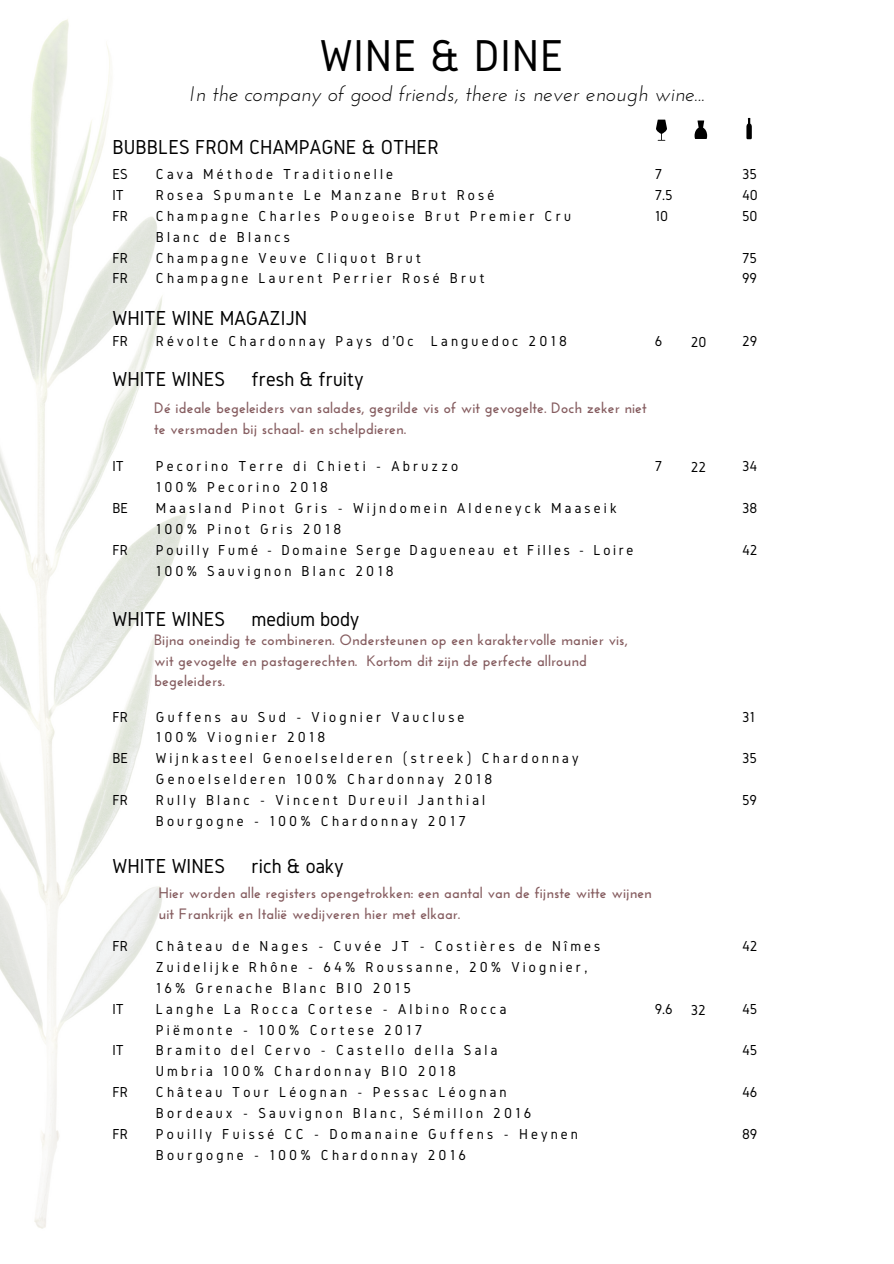
<style>
.page{position:relative;width:894px;height:1264px;background:#fff}
.page>*{position:absolute;margin:0;border:0;box-sizing:border-box;transform-origin:0 0}
.t1{font:46.35px "Gidole";letter-spacing:.02em;color:#000}
.t2{font:21px "Gidole";color:#000}
.t3{font:italic 21px "Josefin Sans";color:#000}
.t4{font:15px/20.9px "Gidole";letter-spacing:.21em;color:#000}
.t5{font:700 15px/20.9px "Josefin Sans";letter-spacing:.01em;color:#855c5f}
</style>
<div class="page">
<svg style="left:656px;top:120px;width:10px;height:21px"></svg>
<svg style="left:746px;top:118px;width:5px;height:21px"></svg>
<svg style="left:694px;top:120px;width:13px;height:19px"></svg>
<img style="left:0;top:19px;width:187px;height:1210px">
<h1 class="t1" style="left:319px;top:31px;width:245px">WINE &amp; DINE</h1>
<h2 class="t3" style="left:190px;top:85px;width:516px">In the company of good friends, there is never enough wine...</h2>
<h2 class="t2" style="left:112px;top:135px;width:327px">BUBBLES FROM CHAMPAGNE &amp; OTHER</h2>
<p class="t4" style="left:112px;top:163px;width:17px">ES<br>IT<br>FR</p>
<p class="t4" style="left:112px;top:247px;width:17px">FR<br>FR</p>
<p class="t4" style="left:156px;top:163px;width:416px">Cava Méthode Traditionelle<br>Rosea Spumante Le Manzane Brut Rosé<br>Champagne Charles Pougeoise Brut Premier Cru<br>Blanc de Blancs<br>Champagne Veuve Cliquot Brut<br>Champagne Laurent Perrier Rosé Brut</p>
<p class="t4" style="left:654px;top:163px;width:19px">7<br>7.5<br>10</p>
<h2 class="t2" style="left:112px;top:307px;width:196px">WHITE WINE MAGAZIJN</h2>
<p class="t4" style="left:112px;top:330px;width:17px">FR</p>
<p class="t4" style="left:156px;top:330px;width:412px">Révolte Chardonnay Pays d’Oc Languedoc 2018</p>
<p class="t4" style="left:654px;top:330px;width:9px">6</p>
<h2 class="t2" style="left:112px;top:367px;width:114px">WHITE WINES</h2>
<h2 class="t2" style="left:251px;top:367px;width:113px">fresh &amp; fruity</h2>
<p class="t5" style="left:154px;top:399px;width:494px">Dé ideale begeleiders van salades, gegrilde vis of wit gevogelte. Doch zeker niet te versmaden bij schaal- en schelpdieren.</p>
<p class="t4" style="left:112px;top:455px;width:13px">IT</p>
<p class="t4" style="left:112px;top:497px;width:17px">BE</p>
<p class="t4" style="left:112px;top:539px;width:17px">FR</p>
<p class="t4" style="left:156px;top:455px;width:479px">Pecorino Terre di Chieti - Abruzzo<br>100% Pecorino 2018<br>Maasland Pinot Gris - Wijndomein Aldeneyck Maaseik 100% Pinot Gris 2018<br>Pouilly Fumé - Domaine Serge Dagueneau et Filles - Loire 100% Sauvignon Blanc 2018</p>
<p class="t4" style="left:654px;top:455px;width:9px">7</p>
<h2 class="t2" style="left:112px;top:607px;width:114px">WHITE WINES</h2>
<h2 class="t2" style="left:251px;top:607px;width:109px">medium body</h2>
<p class="t4" style="left:112px;top:706px;width:17px">FR</p>
<p class="t4" style="left:112px;top:747px;width:17px">BE</p>
<p class="t4" style="left:112px;top:789px;width:17px">FR</p>
<p class="t5" style="left:154px;top:630px;width:475px">Bijna oneindig te combineren. Ondersteunen op een karaktervolle manier vis, wit gevogelte en pastagerechten. Kortom dit zijn de perfecte allround begeleiders.</p>
<p class="t4" style="left:156px;top:706px;width:424px">Guffens au Sud - Viognier Vaucluse<br>100% Viognier 2018<br>Wijnkasteel Genoelselderen (streek) Chardonnay Genoelselderen 100% Chardonnay 2018<br>Rully Blanc - Vincent Dureuil Janthial<br>Bourgogne - 100% Chardonnay 2017</p>
<h2 class="t2" style="left:112px;top:854px;width:114px">WHITE WINES</h2>
<h2 class="t2" style="left:251px;top:854px;width:94px">rich &amp; oaky</h2>
<p class="t4" style="left:112px;top:935px;width:17px">FR</p>
<p class="t4" style="left:112px;top:998px;width:13px">IT</p>
<p class="t4" style="left:112px;top:1039px;width:13px">IT</p>
<p class="t4" style="left:112px;top:1081px;width:17px">FR</p>
<p class="t4" style="left:112px;top:1123px;width:17px">FR</p>
<p class="t5" style="left:158px;top:884px;width:494px">Hier worden alle registers opengetrokken: een aantal van de fijnste witte wijnen uit Frankrijk en Italië wedijveren hier met elkaar.</p>
<p class="t4" style="left:156px;top:935px;width:446px">Château de Nages - Cuvée JT - Costières de Nîmes Zuidelijke Rhône - 64% Roussanne, 20% Viognier, 16% Grenache Blanc BIO 2015<br>Langhe La Rocca Cortese - Albino Rocca<br>Piëmonte - 100% Cortese 2017<br>Bramito del Cervo - Castello della Sala<br>Umbria 100% Chardonnay BIO 2018<br>Château Tour Léognan - Pessac Léognan<br>Bordeaux - Sauvignon Blanc, Sémillon 2016<br>Pouilly Fuissé CC - Domanaine Guffens - Heynen Bourgogne - 100% Chardonnay 2016</p>
<p class="t4" style="left:654px;top:998px;width:20px">9.6</p>
<p class="t4" style="left:690px;top:332px;width:17px">20</p>
<p class="t4" style="left:690px;top:457px;width:17px">22</p>
<p class="t4" style="left:690px;top:999px;width:16px">32</p>
<p class="t4" style="left:741px;top:163px;width:17px;text-align:justify">35<br>40<br>50</p>
<p class="t4" style="left:741px;top:247px;width:17px">75<br>99</p>
<p class="t4" style="left:741px;top:330px;width:17px">29</p>
<p class="t4" style="left:741px;top:455px;width:17px">34</p>
<p class="t4" style="left:741px;top:497px;width:17px">38</p>
<p class="t4" style="left:741px;top:539px;width:17px">42</p>
<p class="t4" style="left:741px;top:706px;width:14px">31</p>
<p class="t4" style="left:741px;top:747px;width:16px">35</p>
<p class="t4" style="left:741px;top:789px;width:16px">59</p>
<p class="t4" style="left:741px;top:935px;width:17px">42</p>
<p class="t4" style="left:741px;top:998px;width:17px">45</p>
<p class="t4" style="left:741px;top:1039px;width:17px">45</p>
<p class="t4" style="left:741px;top:1081px;width:17px">46</p>
<p class="t4" style="left:741px;top:1123px;width:17px">89</p>
</div>
